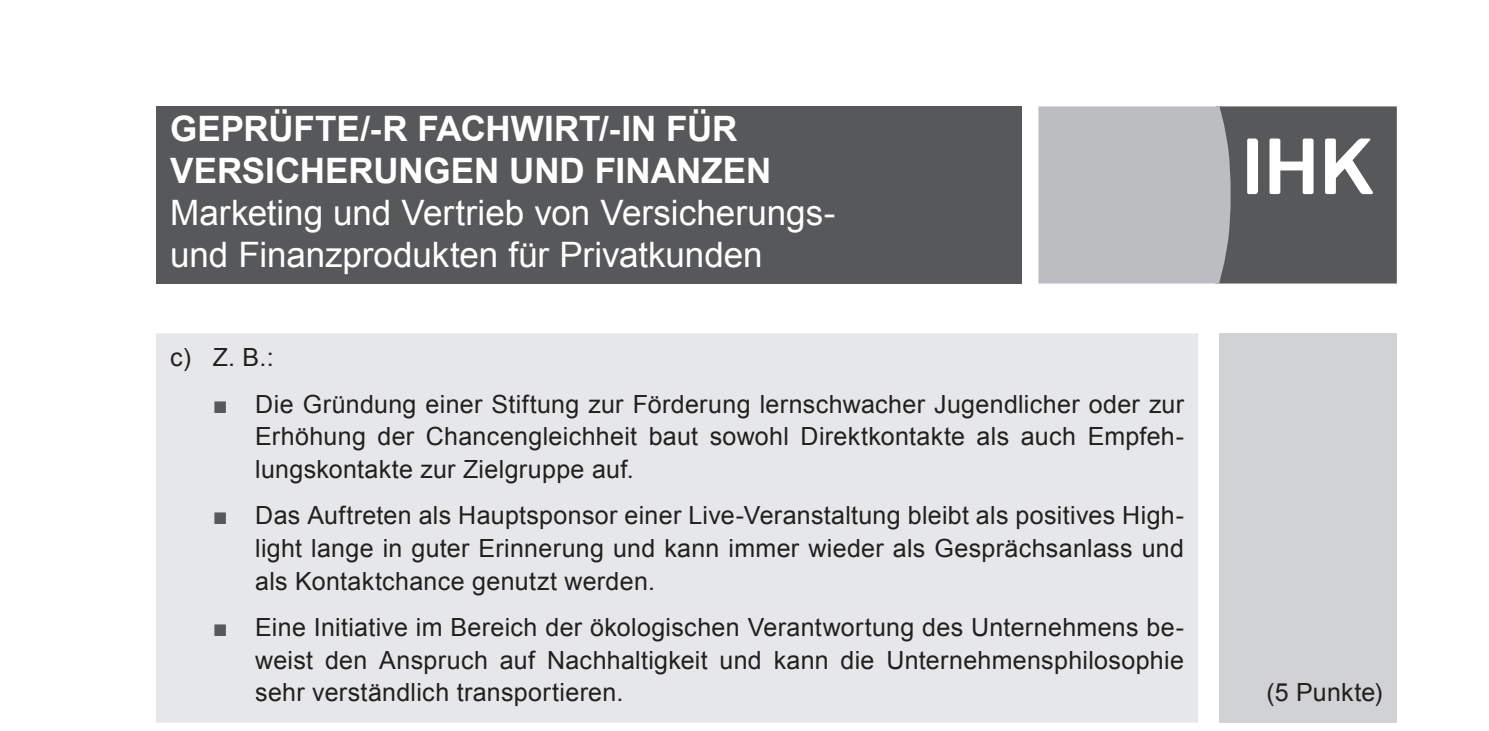
<style>
.page{position:relative;width:1489px;height:731px;background:#fff}
.page>*{position:absolute;margin:0;border:0;box-sizing:border-box;transform-origin:0 0}
.t1{font:35px/42px "Arial";color:#fff}
.t2{font:700 35px/42px "Arial";color:#fff}
.t3{font:25px/32.5px "Arial";letter-spacing:.01em;color:#231f20;text-align:justify}
.s1{font-weight:700;color:#57585a}
</style>
<div class="page">
<div style="left:156px;top:106px;width:864px;height:177px;background:#57585a"></div>
<svg style="left:1038px;top:106px;width:358px;height:177px;background:#959699"></svg>
<div style="left:156px;top:333px;width:1042px;height:389px;background:#e6e7e9"></div>
<div style="left:1219px;top:333px;width:177px;height:389px;background:#d1d2d4"></div>
<h1 class="t2" style="left:170px;top:109px;width:603px;text-indent:384px">RT/-IN FÜR<br>VERSICHERUNGEN UND FINANZEN</h1>
<h1 class="t1" style="left:170px;top:192px;width:666px">Marketing und Vertrieb von Versicherungs&shy;und Finanzprodukten für Privatkunden</h1>
<h1 class="t2" style="left:170px;top:109px;width:323px">GEPRÜFTE/-R FACHWI</h1>
<p class="t3" style="left:170px;top:341px;width:105px">c) Z. B.:</p>
<p class="t3" style="left:255px;top:387px;width:930px;text-indent:-43px"><span class="s1">■</span> Die Gründung einer Stiftung zur Förderung lernschwacher Jugendlicher oder zur Erhöhung der Chancengleichheit baut sowohl Direktkontakte als auch Empfeh&shy;lungskontakte zur Zielgruppe auf.</p>
<p class="t3" style="left:255px;top:499px;width:930px;text-indent:-43px"><span class="s1">■</span> Das Auftreten als Hauptsponsor einer Live-Veranstaltung bleibt als positives High&shy;light lange in guter Erinnerung und kann immer wieder als Gesprächsanlass und als Kontaktchance genutzt werden.</p>
<p class="t3" style="left:255px;top:611px;width:930px;text-indent:-43px"><span class="s1">■</span> Eine Initiative im Bereich der ökologischen Verantwortung des Unternehmens be&shy;weist den Anspruch auf Nachhaltigkeit und kann die Unternehmensphilosophie sehr verständlich transportieren.</p>
<p class="t3" style="left:1266px;top:676px;width:117px">(5 Punkte)</p>
</div>
